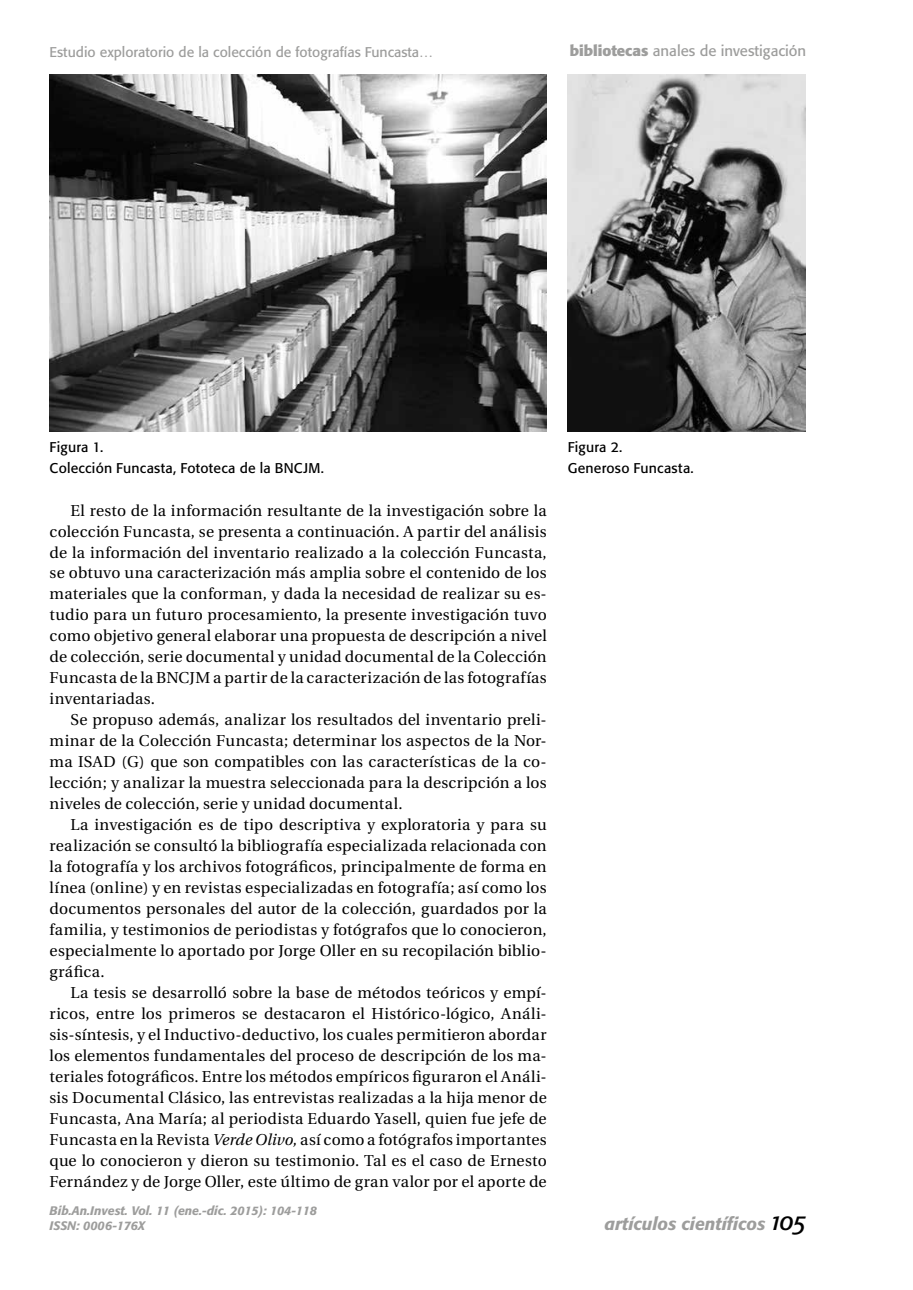
<style>
.page{position:relative;width:913px;height:1290px;background:#fff}
.page>*{position:absolute;margin:0;border:0;box-sizing:border-box;transform-origin:0 0}
.t1{font:italic 500 17.5px "Formata";color:#9d9d9c}
.t2{font:15.75px/21px "Utopia";letter-spacing:.015em;color:#000;text-align:justify}
.t3{font:14.88px "Formata";color:#9d9d9c}
.t4{font:14px/21px "Formata";letter-spacing:.02em;color:#000}
.t5{font:14px "Formata";color:#9d9d9c}
.t6{font:italic 500 12.25px "Formata";color:#9d9d9c}
.s1{font-weight:700}
.s2{font-style:italic}
</style>
<div class="page">
<img style="left:568px;top:74px;width:238px;height:357px">
<img style="left:50px;top:75px;width:497px;height:356px">
<p class="t5" style="left:50px;top:43px;width:385px">Estudio exploratorio de la colección de fotografías Funcasta…</p>
<p class="t3" style="left:570px;top:42px;width:238px"><span class="s1">bibliotecas</span> anales de investigación</p>
<p class="t4" style="left:50px;top:437px;width:276px">Figura 1.<br>Colección Funcasta, Fototeca de la BNCJM.</p>
<p class="t2" style="left:50px;top:500px;width:499px;text-indent:21px">El resto de la información resultante de la investigación sobre la colección Funcasta, se presenta a continuación. A partir del análisis de la información del inventario realizado a la colección Funcasta, se obtuvo una caracterización más amplia sobre el contenido de los materiales que la conforman, y dada la necesidad de realizar su es&shy;tudio para un futuro procesamiento, la presente investigación tuvo como objetivo general elaborar una propuesta de descripción a nivel de colección, serie documental y unidad documental de la Colección Funcasta de la BNCJM a partir de la caracterización de las fotografías inventariadas.</p>
<p class="t2" style="left:50px;top:710px;width:499px;text-indent:21px">Se propuso además, analizar los resultados del inventario preli&shy;minar de la Colección Funcasta; determinar los aspectos de la Nor&shy;ma ISAD (G) que son compatibles con las características de la co&shy;lección; y analizar la muestra seleccionada para la descripción a los niveles de colección, serie y unidad documental.</p>
<p class="t2" style="left:50px;top:815px;width:499px;text-indent:21px">La investigación es de tipo descriptiva y exploratoria y para su realización se consultó la bibliografía especializada relacionada con la fotografía y los archivos fotográficos, principalmente de forma en línea (online) y en revistas especializadas en fotografía; así como los documentos personales del autor de la colección, guardados por la familia, y testimonios de periodistas y fotógrafos que lo conocieron, especialmente lo aportado por Jorge Oller en su recopilación biblio&shy;gráfica.</p>
<p class="t2" style="left:50px;top:983px;width:499px;text-indent:21px">La tesis se desarrolló sobre la base de métodos teóricos y empí&shy;ricos, entre los primeros se destacaron el Histórico-lógico, Análi&shy;sis-síntesis, y el Inductivo-deductivo, los cuales permitieron abordar los elementos fundamentales del proceso de descripción de los ma&shy;teriales fotográficos. Entre los métodos empíricos figuraron el Análi&shy;sis Documental Clásico, las entrevistas realizadas a la hija menor de Funcasta, Ana María; al periodista Eduardo Yasell, quien fue jefe de Funcasta en la Revista <span class="s2">Verde Olivo,</span> así como a fotógrafos importantes que lo conocieron y dieron su testimonio. Tal es el caso de Ernesto Fernández y de Jorge Oller, este último de gran valor por el aporte de</p>
<p class="t4" style="left:568px;top:437px;width:128px">Figura 2.<br>Generoso Funcasta.</p>
<p class="t6" style="left:50px;top:1203px;width:269px">Bib.An.Invest. Vol. 11 (ene.-dic. 2015): 104-118</p>
<p class="t6" style="left:50px;top:1218px;width:97px">ISSN: 0006-176X</p>
<p class="t1" style="left:605px;top:1213px;width:162px">artículos científicos</p>
</div>
